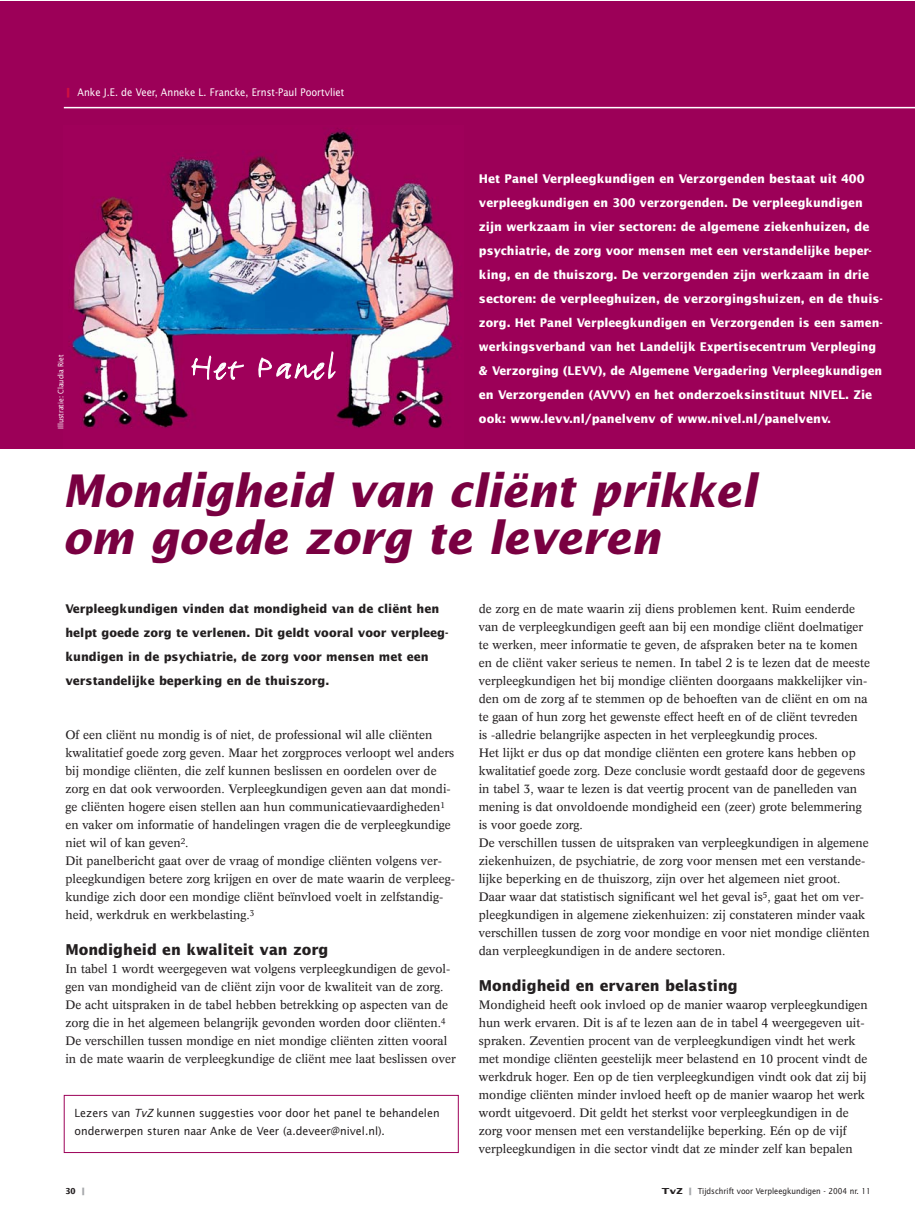
<style>
.page{position:relative;width:915px;height:1212px;background:#fff}
.page>*{position:absolute;margin:0;border:0;box-sizing:border-box;transform-origin:0 0}
.t1{font:italic 700 45px/46.5px "Lucida Sans";color:#790041;scale:.95 1}
.t2{font:700 15px "Lucida Sans";color:#231f20;scale:.95 1}
.t3{font:12px/18px "Concorde";color:#231f20}
.t4{font:700 12px/24px "Lucida Sans";color:#fff;scale:.95 1}
.t5{font:700 12px/24px "Lucida Sans";color:#231f20;scale:.95 1}
.t6{font:11.25px/18px "Lucida Sans";color:#231f20;scale:.95 1}
.t7{font:10.5px "Lucida Sans";color:#fff;scale:.9 1}
.t8{font:8.25px "Lucida Sans";color:#231f20;scale:.9 1}
.t9{font:700 8.25px "Lucida Sans";color:#231f20;scale:.9 1}
.t10{font:7.5px "Lucida Sans";color:#fff;scale:.9 1}
.s1{font-weight:700;color:#ce1041}
.s2{font-style:italic}
.s3{color:#a7a9ac}
.s4{font-weight:700}
.s5{font-weight:700;color:#a7a9ac}
</style>
<div class="page">
<div style="left:0;top:1px;width:914px;height:447px;background:#9c0058"></div>
<img style="left:70px;top:129px;width:386px;height:299px">
<svg style="left:191px;top:355px;width:53px;height:25px"></svg>
<svg style="left:258px;top:351px;width:80px;height:29px"></svg>
<hr style="left:64px;top:107px;width:850px;height:1px;background:#fff">
<div style="left:64px;top:1095px;width:394px;height:58px;border:1px solid #9c0058"></div>
<p class="t7" style="left:65px;top:88px;width:311px"><span class="s1">|</span> Anke J.E. de Veer, Anneke L. Francke, Ernst-Paul Poortvliet</p>
<p class="t10" style="left:58px;top:429px;width:84px;rotate:-90deg">Illustratie: Claudia Riet</p>
<p class="t4" style="left:479px;top:168px;width:426px">Het Panel Verpleegkundigen en Verzorgenden bestaat uit 400 verpleegkundigen en 300 verzorgenden. De verpleegkundigen zijn werkzaam in vier sectoren: de algemene ziekenhuizen, de psychiatrie, de zorg voor mensen met een verstandelijke beper&shy;king, en de thuiszorg. De verzorgenden zijn werkzaam in drie sectoren: de verpleeghuizen, de verzorgingshuizen, en de thuis&shy;zorg. Het Panel Verpleegkundigen en Verzorgenden is een samen&shy;werkingsverband van het Landelijk Expertisecentrum Verpleging &amp; Verzorging (LEVV), de Algemene Vergadering Verpleegkundigen en Verzorgenden (AVVV) en het onderzoeksinstituut NIVEL. Zie ook: www.levv.nl/panelvenv of www.nivel.nl/panelvenv.</p>
<h1 class="t1" style="left:62px;top:471px;width:731px">Mondigheid van cliënt prikkel om goede zorg te leveren</h1>
<p class="t5" style="left:65px;top:598px;width:404px">Verpleegkundigen vinden dat mondigheid van de cliënt hen helpt goede zorg te verlenen. Dit geldt vooral voor verpleeg&shy;kundigen in de psychiatrie, de zorg voor mensen met een verstandelijke beperking en de thuiszorg.</p>
<p class="t3" style="left:65px;top:727px;width:391px">Of een cliënt nu mondig is of niet, de professional wil alle cliënten kwalitatief goede zorg geven. Maar het zorgproces verloopt wel anders bij mondige cliënten, die zelf kunnen beslissen en oordelen over de zorg en dat ook verwoorden. Verpleegkundigen geven aan dat mondi&shy;ge cliënten hogere eisen stellen aan hun communicatievaardigheden<sup>1 </sup>en vaker om informatie of handelingen vragen die de verpleegkundige niet wil of kan geven<sup>2</sup>.<br>Dit panelbericht gaat over de vraag of mondige cliënten volgens ver&shy;pleegkundigen betere zorg krijgen en over de mate waarin de verpleeg&shy;kundige zich door een mondige cliënt beïnvloed voelt in zelfstandig&shy;heid, werkdruk en werkbelasting.<sup>3</sup></p>
<p class="t2" style="left:65px;top:944px;width:278px">Mondigheid en kwaliteit van zorg</p>
<p class="t3" style="left:65px;top:961px;width:391px">In tabel 1 wordt weergegeven wat volgens verpleegkundigen de gevol&shy;gen van mondigheid van de cliënt zijn voor de kwaliteit van de zorg.<br>De acht uitspraken in de tabel hebben betrekking op aspecten van de zorg die in het algemeen belangrijk gevonden worden door cliënten.<sup>4<br></sup>De verschillen tussen mondige en niet mondige cliënten zitten vooral in de mate waarin de verpleegkundige de cliënt mee laat beslissen over</p>
<p class="t6" style="left:75px;top:1105px;width:385px">Lezers van <span class="s2">TvZ</span> kunnen suggesties voor door het panel te behandelen onderwerpen sturen naar Anke de Veer (a.deveer@nivel.nl).</p>
<p class="t3" style="left:478px;top:601px;width:392px">de zorg en de mate waarin zij diens problemen kent. Ruim eenderde van de verpleegkundigen geeft aan bij een mondige cliënt doelmatiger te werken, meer informatie te geven, de afspraken beter na te komen en de cliënt vaker serieus te nemen. In tabel 2 is te lezen dat de meeste verpleegkundigen het bij mondige cliënten doorgaans makkelijker vin&shy;den om de zorg af te stemmen op de behoeften van de cliënt en om na te gaan of hun zorg het gewenste effect heeft en of de cliënt tevreden<br>is -alledrie belangrijke aspecten in het verpleegkundig proces.<br>Het lijkt er dus op dat mondige cliënten een grotere kans hebben op kwalitatief goede zorg. Deze conclusie wordt gestaafd door de gegevens in tabel 3, waar te lezen is dat veertig procent van de panelleden van mening is dat onvoldoende mondigheid een (zeer) grote belemmering is voor goede zorg.<br>De verschillen tussen de uitspraken van verpleegkundigen in algemene ziekenhuizen, de psychiatrie, de zorg voor mensen met een verstande&shy;lijke beperking en de thuiszorg, zijn over het algemeen niet groot.<br>Daar waar dat statistisch significant wel het geval is<sup>5</sup>, gaat het om ver&shy;pleegkundigen in algemene ziekenhuizen: zij constateren minder vaak verschillen tussen de zorg voor mondige en voor niet mondige cliënten dan verpleegkundigen in de andere sectoren.</p>
<p class="t2" style="left:478px;top:980px;width:274px">Mondigheid en ervaren belasting</p>
<p class="t3" style="left:478px;top:997px;width:390px">Mondigheid heeft ook invloed op de manier waarop verpleegkundigen hun werk ervaren. Dit is af te lezen aan de in tabel 4 weergegeven uit&shy;spraken. Zeventien procent van de verpleegkundigen vindt het werk met mondige cliënten geestelijk meer belastend en 10 procent vindt de werkdruk hoger. Een op de tien verpleegkundigen vindt ook dat zij bij mondige cliënten minder invloed heeft op de manier waarop het werk wordt uitgevoerd. Dit geldt het sterkst voor verpleegkundigen in de zorg voor mensen met een verstandelijke beperking. Eén op de vijf verpleegkundigen in die sector vindt dat ze minder zelf kan bepalen</p>
<p class="t9" style="left:65px;top:1187px;width:24px">30 <span class="s3">|</span></p>
<p class="t8" style="left:661px;top:1187px;width:234px"><span class="s4">TvZ</span> <span class="s5">|</span> Tijdschrift voor Verpleegkundigen - 2004 nr. 11</p>
</div>
